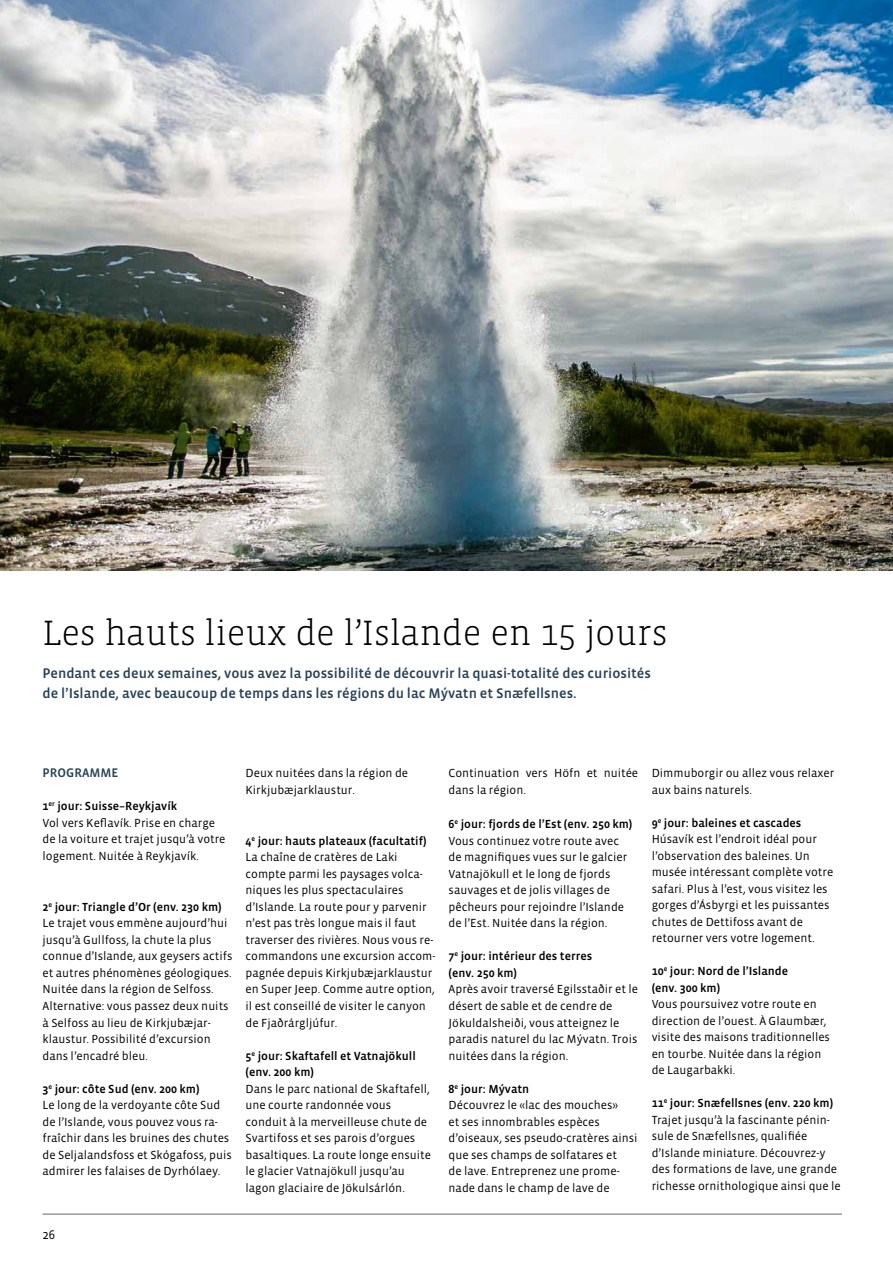
<style>
.page{position:relative;width:893px;height:1263px;background:#fff}
.page>*{position:absolute;margin:0;border:0;box-sizing:border-box;transform-origin:0 0}
.t1{font:300 36px "Vista Slab OT";color:#000}
.t2{font:500 14.25px/20.2px "Vista Sans OT";color:#28435a}
.t3{font:500 12.75px "Vista Sans OT";color:#28435a}
.t4{font:12.75px "Vista Sans OT";color:#000}
.t5{font:12px/16.5px "Vista Sans OT";color:#000}
.t6{font:500 12px/16.5px "Vista Sans OT";color:#000}
.s1{font-weight:500}
.s2{color:#fff}
</style>
<div class="page">
<img style="left:0;top:0;width:893px;height:571px">
<hr style="left:43px;top:1214px;width:799px;height:1px;background:#646363">
<h1 class="t1" style="left:43px;top:614px;width:627px">Les hauts lieux de l’Islande en 15 jours</h1>
<p class="t2" style="left:43px;top:663px;width:610px">Pendant ces deux semaines, vous avez la possibilité de découvrir la quasi-totalité des curiosités de l’Islande, avec beaucoup de temps dans les régions du lac Mývatn et Snæfellsnes.</p>
<p class="t3" style="left:43px;top:766px;width:78px">PROGRAMME</p>
<p class="t5" style="left:43px;top:798px;width:185px"><span class="s1">1</span><sup>er</sup> <span class="s1">jour: Suisse–Reykjavík<br></span>Vol vers Keflavík. Prise en charge de la voiture et trajet jusqu’à votre logement. Nuitée à Reykjavík.</p>
<p class="t5" style="left:43px;top:899px;width:191px"><span class="s1">2</span><sup>e</sup> <span class="s1">jour: Triangle d’Or (env. 230 km)<br></span>Le trajet vous emmène aujourd’hui jusqu’à Gullfoss, la chute la plus connue d’Islande, aux geysers actifs et autres phénomènes géologiques.<br>Nuitée dans la région de Selfoss.<br>Alternative: vous passez deux nuits à Selfoss au lieu de Kirkjubæjar&shy;klaustur. Possibilité d’excursion dans l’encadré bleu.</p>
<p class="t5" style="left:43px;top:1080px;width:191px"><span class="s1">3</span><sup>e</sup> <span class="s1">jour: côte Sud (env. 200 km)<br></span>Le long de la verdoyante côte Sud de l’Islande, vous pouvez vous ra&shy;fraîchir dans les bruines des chutes de Seljalandsfoss et Skógafoss, puis admirer les falaises de Dyrhólaey.</p>
<p class="t5" style="left:246px;top:765px;width:164px">Deux nuitées dans la région de<br>Kirkjubæjarklaustur.</p>
<p class="t5" style="left:246px;top:833px;width:191px"><span class="s1">4</span><sup>e</sup> <span class="s1">jour: hauts plateaux (facultatif)<br></span>La chaîne de cratères de Laki compte parmi les paysages volca&shy;niques les plus spectaculaires d’Islande. La route pour y parvenir n’est pas très longue mais il faut traverser des rivières. Nous vous re&shy;commandons une excursion accom&shy;pagnée depuis Kirkjubæjarklaustur en Super Jeep. Comme autre option, il est conseillé de visiter le canyon de Fjaðrárgljúfur.</p>
<p class="t6" style="left:246px;top:1047px;width:172px">5<sup>e</sup> jour: Skaftafell et Vatnajökull (env. 200 km)</p>
<p class="t5" style="left:246px;top:1080px;width:187px">Dans le parc national de Skaftafell, une courte randonnée vous conduit à la merveilleuse chute de Svartifoss et ses parois d’orgues basaltiques. La route longe ensuite le glacier Vatnajökull jusqu’au lagon glaciaire de Jökulsárlón.</p>
<p class="t5" style="left:449px;top:765px;width:191px">Continuation vers Höfn et nuitée dans la région. <span class="s2">Excursion</span></p>
<p class="t5" style="left:449px;top:816px;width:185px"><span class="s1">6</span><sup>e</sup> <span class="s1">jour: fjords de l’Est (env. 250 km)<br></span>Vous continuez votre route avec de magnifiques vues sur le galcier Vatnajökull et le long de fjords sauvages et de jolis villages de pêcheurs pour rejoindre l’Islande de l’Est. Nuitée dans la région.</p>
<p class="t6" style="left:449px;top:948px;width:145px">7<sup>e</sup> jour: intérieur des terres (env. 250 km)</p>
<p class="t5" style="left:449px;top:981px;width:191px">Après avoir traversé Egilsstaðir et le désert de sable et de cendre de<br>Jökuldalsheiði, vous atteignez le paradis naturel du lac Mývatn. Trois nuitées dans la région.</p>
<p class="t5" style="left:449px;top:1080px;width:190px"><span class="s1">8</span><sup>e</sup> <span class="s1">jour: Mývatn<br></span>Découvrez le «lac des mouches»<br>et ses innombrables espèces d’oiseaux, ses pseudo-cratères ainsi que ses champs de solfatares et<br>de lave. Entreprenez une prome&shy;nade dans le champ de lave de</p>
<p class="t5" style="left:652px;top:765px;width:184px">Dimmuborgir ou allez vous relaxer aux bains naturels.</p>
<p class="t5" style="left:652px;top:814px;width:183px"><span class="s1">9</span><sup>e</sup> <span class="s1">jour: baleines et cascades<br></span>Húsavík est l’endroit idéal pour l’observation des baleines. Un musée intéressant complète votre safari. Plus à l’est, vous visitez les gorges d’Ásbyrgi et les puissantes chutes de Dettifoss avant de retourner vers votre logement.</p>
<p class="t6" style="left:652px;top:963px;width:138px">10<sup>e</sup> jour: Nord de l’Islande (env. 300 km)</p>
<p class="t5" style="left:652px;top:996px;width:180px">Vous poursuivez votre route en direction de l’ouest. À Glaumbær, visite des maisons traditionnelles en tourbe. Nuitée dans la région de Laugarbakki.</p>
<p class="t5" style="left:652px;top:1095px;width:191px"><span class="s1">11</span><sup>e</sup> <span class="s1">jour: Snæfellsnes (env. 220 km)<br></span>Trajet jusqu’à la fascinante pénin&shy;sule de Snæfellsnes, qualifiée d’Islande miniature. Découvrez-y des formations de lave, une grande richesse ornithologique ainsi que le</p>
<p class="t4" style="left:43px;top:1228px;width:14px">26</p>
</div>
